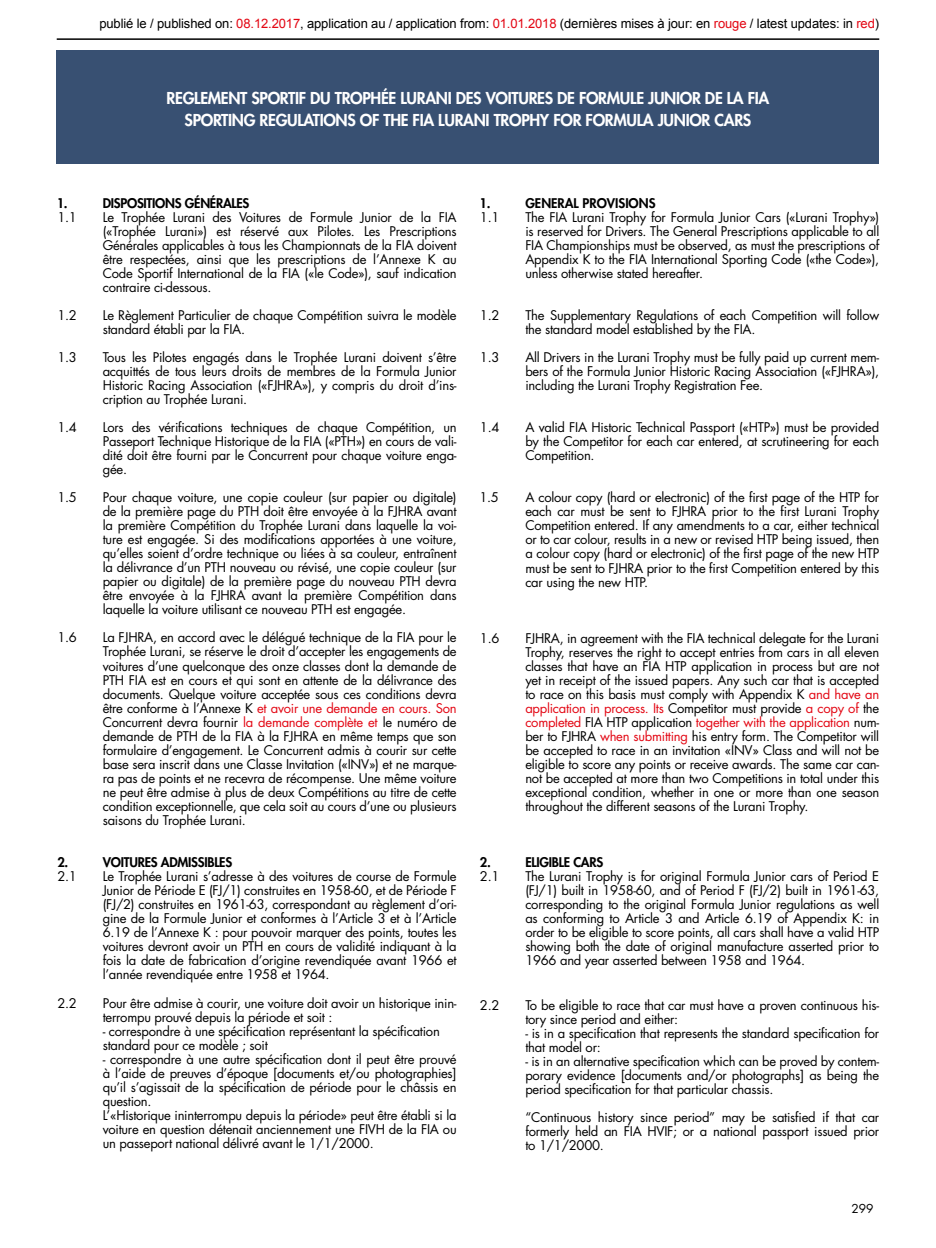
<style>
.page{position:relative;width:936px;height:1248px;background:#fff}
.page>*{position:absolute;margin:0;border:0;box-sizing:border-box;transform-origin:0 0}
.t1{font:800 16px/22px "Futura Std";letter-spacing:-.02em;color:#fff;text-align:center}
.t2{font:13px/14px "Futura Std";letter-spacing:-.02em;color:#000;text-align:justify}
.t3{font:13px "Arial";letter-spacing:-.01em;color:#000}
.t4{font:800 13px "Futura Std";letter-spacing:-.02em;color:#000}
.t5{font:800 13px "Futura Std";color:#000}
.t6{font:12px "Futura Std";color:#000}
.s1{color:#e30613}
</style>
<div class="page">
<div style="left:57px;top:51px;width:822px;height:113px;background:#385072"></div>
<hr style="left:57px;top:38px;width:822px;height:2px;background:#000">
<p class="t3" style="left:99px;top:15px;width:781px">publié le / published on: <span class="s1">08.12.2017</span>, application au / application from: <span class="s1">01.01.2018</span> (dernières mises à jour: en <span class="s1">rouge</span> / latest updates: in <span class="s1">red</span>)</p>
<p class="t1" style="left:167px;top:87px;width:604px">REGLEMENT SPORTIF DU TROPHÉE LURANI DES VOITURES DE FORMULE JUNIOR DE LA FIA<br>SPORTING REGULATIONS OF THE FIA LURANI TROPHY FOR FORMULA JUNIOR CARS</p>
<p class="t4" style="left:57px;top:195px;width:13px">1.</p>
<p class="t4" style="left:103px;top:195px;width:148px">DISPOSITIONS GÉNÉRALES</p>
<p class="t2" style="left:57px;top:210px;width:21px">1.1</p>
<p class="t2" style="left:103px;top:210px;width:355px">Le Trophée Lurani des Voitures de Formule Junior de la FIA («Trophée Lurani») est réservé aux Pilotes. Les Prescriptions Générales applicables à tous les Championnats de la FIA doivent être respectées, ainsi que les prescriptions de l’Annexe K au Code Sportif International de la FIA («le Code»), sauf indication contraire ci-dessous.</p>
<p class="t2" style="left:57px;top:308px;width:21px">1.2</p>
<p class="t2" style="left:103px;top:308px;width:355px">Le Règlement Particulier de chaque Compétition suivra le modèle standard établi par la FIA.</p>
<p class="t2" style="left:57px;top:350px;width:21px">1.3</p>
<p class="t2" style="left:103px;top:350px;width:355px">Tous les Pilotes engagés dans le Trophée Lurani doivent s’être acquittés de tous leurs droits de membres de la Formula Junior Historic Racing Association («FJHRA»), y compris du droit d’ins&shy;cription au Trophée Lurani.</p>
<p class="t2" style="left:57px;top:420px;width:21px">1.4</p>
<p class="t2" style="left:103px;top:420px;width:355px">Lors des vérifications techniques de chaque Compétition, un Passeport Technique Historique de la FIA («PTH») en cours de vali&shy;dité doit être fourni par le Concurrent pour chaque voiture enga&shy;gée.</p>
<p class="t2" style="left:57px;top:490px;width:21px">1.5</p>
<p class="t2" style="left:103px;top:490px;width:355px">Pour chaque voiture, une copie couleur (sur papier ou digitale) de la première page du PTH doit être envoyée à la FJHRA avant la première Compétition du Trophée Lurani dans laquelle la voi&shy;ture est engagée. Si des modifications apportées à une voiture, qu’elles soient d’ordre technique ou liées à sa couleur, entraînent la délivrance d’un PTH nouveau ou révisé, une copie couleur (sur papier ou digitale) de la première page du nouveau PTH devra être envoyée à la FJHRA avant la première Compétition dans laquelle la voiture utilisant ce nouveau PTH est engagée.</p>
<p class="t2" style="left:57px;top:630px;width:21px">1.6</p>
<p class="t2" style="left:103px;top:630px;width:355px">La FJHRA, en accord avec le délégué technique de la FIA pour le Trophée Lurani, se réserve le droit d’accepter les engagements de voitures d’une quelconque des onze classes dont la demande de PTH FIA est en cours et qui sont en attente de la délivrance des documents. Quelque voiture acceptée sous ces conditions devra être conforme à l’Annexe K <span class="s1">et avoir une demande en cours. Son </span>Concurrent devra fournir <span class="s1">la demande complète et</span> le numéro de demande de PTH de la FIA à la FJHRA en même temps que son formulaire d’engagement. Le Concurrent admis à courir sur cette base sera inscrit dans une Classe Invitation («INV») et ne marque&shy;ra pas de points et ne recevra de récompense. Une même voiture ne peut être admise à plus de deux Compétitions au titre de cette condition exceptionnelle, que cela soit au cours d’une ou plusieurs saisons du Trophée Lurani.</p>
<p class="t4" style="left:57px;top:853px;width:13px">2.</p>
<p class="t4" style="left:103px;top:853px;width:131px">VOITURES ADMISSIBLES</p>
<p class="t2" style="left:57px;top:868px;width:21px">2.1</p>
<p class="t2" style="left:103px;top:868px;width:355px">Le Trophée Lurani s’adresse à des voitures de course de Formule Junior de Période E (FJ/1) construites en 1958-60, et de Période F (FJ/2) construites en 1961-63, correspondant au règlement d’ori&shy;gine de la Formule Junior et conformes à l’Article 3 et à l’Article 6.19 de l’Annexe K : pour pouvoir marquer des points, toutes les voitures devront avoir un PTH en cours de validité indiquant à la fois la date de fabrication d’origine revendiquée avant 1966 et l’année revendiquée entre 1958 et 1964.</p>
<p class="t2" style="left:57px;top:996px;width:21px">2.2</p>
<p class="t2" style="left:103px;top:996px;width:355px">Pour être admise à courir, une voiture doit avoir un historique inin&shy;terrompu prouvé depuis la période et soit :</p>
<p class="t2" style="left:103px;top:1024px;width:338px">- correspondre à une spécification représentant la spécification standard pour ce modèle ; soit</p>
<p class="t2" style="left:103px;top:1052px;width:355px;text-align:left">- correspondre à une autre spécification dont il peut être prouvé à l’aide de preuves d’époque [documents et/ou photographies] qu’il s’agissait de la spécification de période pour le châssis en question.<br>L’«Historique ininterrompu depuis la période» peut être établi si la voiture en question détenait anciennement une FIVH de la FIA ou un passeport national délivré avant le 1/1/2000.</p>
<p class="t4" style="left:479px;top:195px;width:13px">1.</p>
<p class="t5" style="left:525px;top:195px;width:132px">GENERAL PROVISIONS</p>
<p class="t2" style="left:480px;top:210px;width:21px">1.1</p>
<p class="t2" style="left:525px;top:210px;width:355px">The FIA Lurani Trophy for Formula Junior Cars («Lurani Trophy») is reserved for Drivers. The General Prescriptions applicable to all FIA Championships must be observed, as must the prescriptions of Appendix K to the FIA International Sporting Code («the Code»), unless otherwise stated hereafter.</p>
<p class="t2" style="left:480px;top:309px;width:21px">1.2</p>
<p class="t2" style="left:525px;top:309px;width:355px">The Supplementary Regulations of each Competition will follow the standard model established by the FIA.</p>
<p class="t2" style="left:480px;top:351px;width:21px">1.3</p>
<p class="t2" style="left:525px;top:351px;width:355px">All Drivers in the Lurani Trophy must be fully paid up current mem&shy;bers of the Formula Junior Historic Racing Association («FJHRA»), including the Lurani Trophy Registration Fee.</p>
<p class="t2" style="left:480px;top:421px;width:21px">1.4</p>
<p class="t2" style="left:525px;top:421px;width:355px">A valid FIA Historic Technical Passport («HTP») must be provided by the Competitor for each car entered, at scrutineering for each Competition.</p>
<p class="t2" style="left:479px;top:491px;width:21px">1.5</p>
<p class="t2" style="left:525px;top:491px;width:355px">A colour copy (hard or electronic) of the first page of the HTP for each car must be sent to FJHRA prior to the first Lurani Trophy Competition entered. If any amendments to a car, either technical or to car colour, results in a new or revised HTP being issued, then a colour copy (hard or electronic) of the first page of the new HTP must be sent to FJHRA prior to the first Competition entered by this car using the new HTP.</p>
<p class="t2" style="left:480px;top:631px;width:21px">1.6</p>
<p class="t2" style="left:525px;top:631px;width:355px">FJHRA, in agreement with the FIA technical delegate for the Lurani Trophy, reserves the right to accept entries from cars in all eleven classes that have an FIA HTP application in process but are not yet in receipt of the issued papers. Any such car that is accepted to race on this basis must comply with Appendix K <span class="s1">and have an application in process. Its</span> Competitor must provide <span class="s1">a copy of</span> the <span class="s1">completed</span> FIA HTP application <span class="s1">together with the application</span> num&shy;ber to FJHRA <span class="s1">when submitting</span> his entry form. The Competitor will be accepted to race in an invitation «INV» Class and will not be eligible to score any points or receive awards. The same car can&shy;not be accepted at more than two Competitions in total under this exceptional condition, whether in one or more than one season throughout the different seasons of the Lurani Trophy.</p>
<p class="t4" style="left:480px;top:853px;width:13px">2.</p>
<p class="t4" style="left:525px;top:853px;width:79px">ELIGIBLE CARS</p>
<p class="t2" style="left:480px;top:869px;width:21px">2.1</p>
<p class="t2" style="left:525px;top:869px;width:355px">The Lurani Trophy is for original Formula Junior cars of Period E (FJ/1) built in 1958-60, and of Period F (FJ/2) built in 1961-63, corresponding to the original Formula Junior regulations as well as conforming to Article 3 and Article 6.19 of Appendix K: in order to be eligible to score points, all cars shall have a valid HTP showing both the date of original manufacture asserted prior to 1966 and year asserted between 1958 and 1964.</p>
<p class="t2" style="left:480px;top:998px;width:21px">2.2</p>
<p class="t2" style="left:525px;top:998px;width:355px">To be eligible to race that car must have a proven continuous his&shy;tory since period and either:</p>
<p class="t2" style="left:525px;top:1026px;width:355px">- is in a specification that represents the standard specification for that model or:</p>
<p class="t2" style="left:525px;top:1054px;width:355px">- is in an alternative specification which can be proved by contem&shy;porary evidence [documents and/or photographs] as being the period specification for that particular chassis.</p>
<p class="t2" style="left:525px;top:1110px;width:355px">“Continuous history since period” may be satisfied if that car formerly held an FIA HVIF; or a national passport issued prior to 1/1/2000.</p>
<p class="t6" style="left:851px;top:1200px;width:24px">299</p>
</div>
